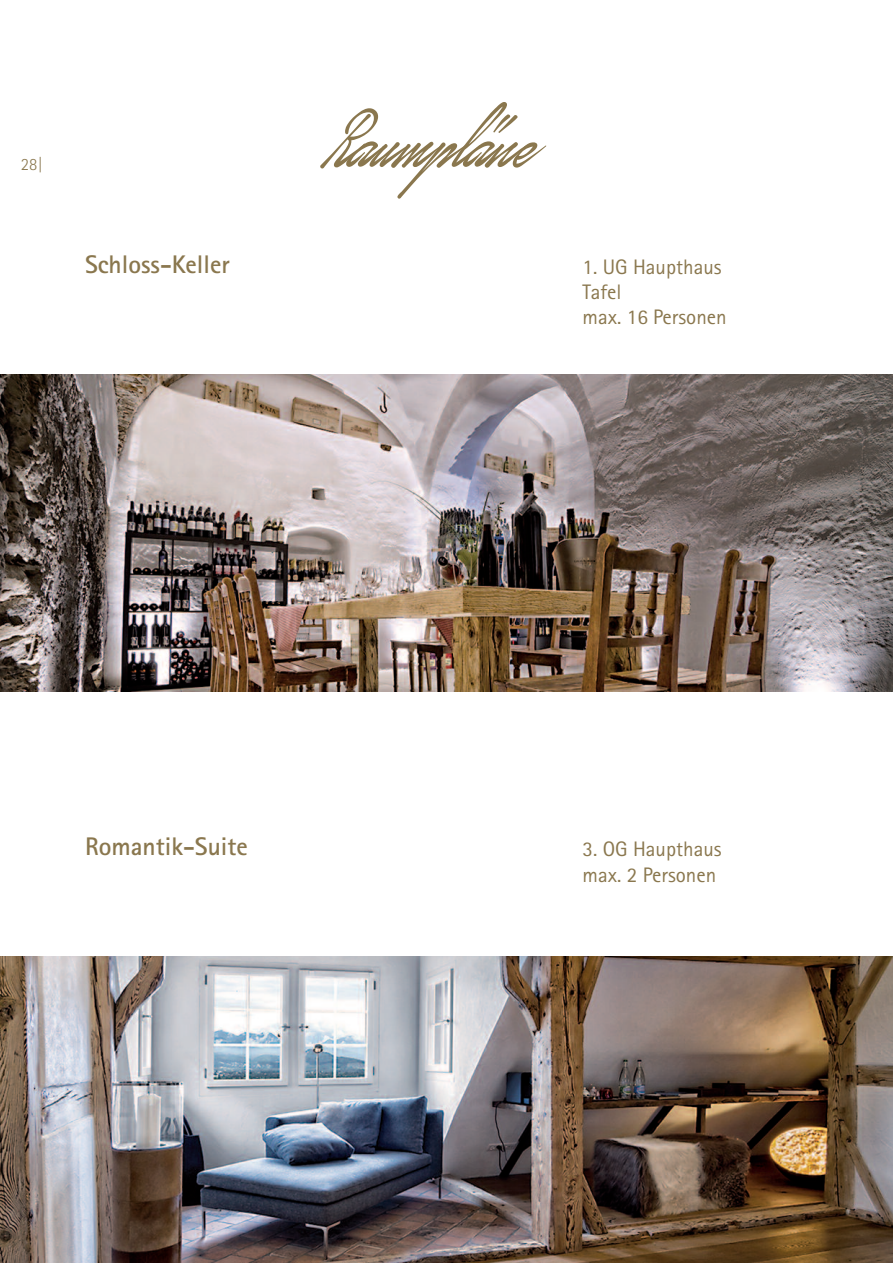
<style>
.page{position:relative;width:893px;height:1263px;background:#fff}
.page>*{position:absolute;margin:0;border:0;box-sizing:border-box;transform-origin:0 0}
.t1{font:90px "January Script Personal Use";color:#8a774e}
.t2{font:700 25.5px "Rotis Sans Serif";color:#8a774e}
.t3{font:21px/25.2px "Rotis Sans Serif";color:#8a774e}
.t4{font:300 17.25px "Rotis Sans Serif";color:#8a774e}
</style>
<div class="page">
<img style="left:0;top:957px;width:893px;height:306px">
<img style="left:0;top:374px;width:893px;height:317px">
<p class="t4" style="left:21px;top:158px;width:24px">28|</p>
<h1 class="t1" style="left:310px;top:86px;width:227px">Raumpläne</h1>
<p class="t2" style="left:85px;top:255px;width:146px">Schloss-Keller</p>
<p class="t3" style="left:583px;top:256px;width:146px">1. UG Haupthaus<br>Tafel<br>max. 16 Personen</p>
<p class="t2" style="left:85px;top:838px;width:164px">Romantik-Suite</p>
<p class="t3" style="left:583px;top:839px;width:141px">3. OG Haupthaus max. 2 Personen</p>
</div>
